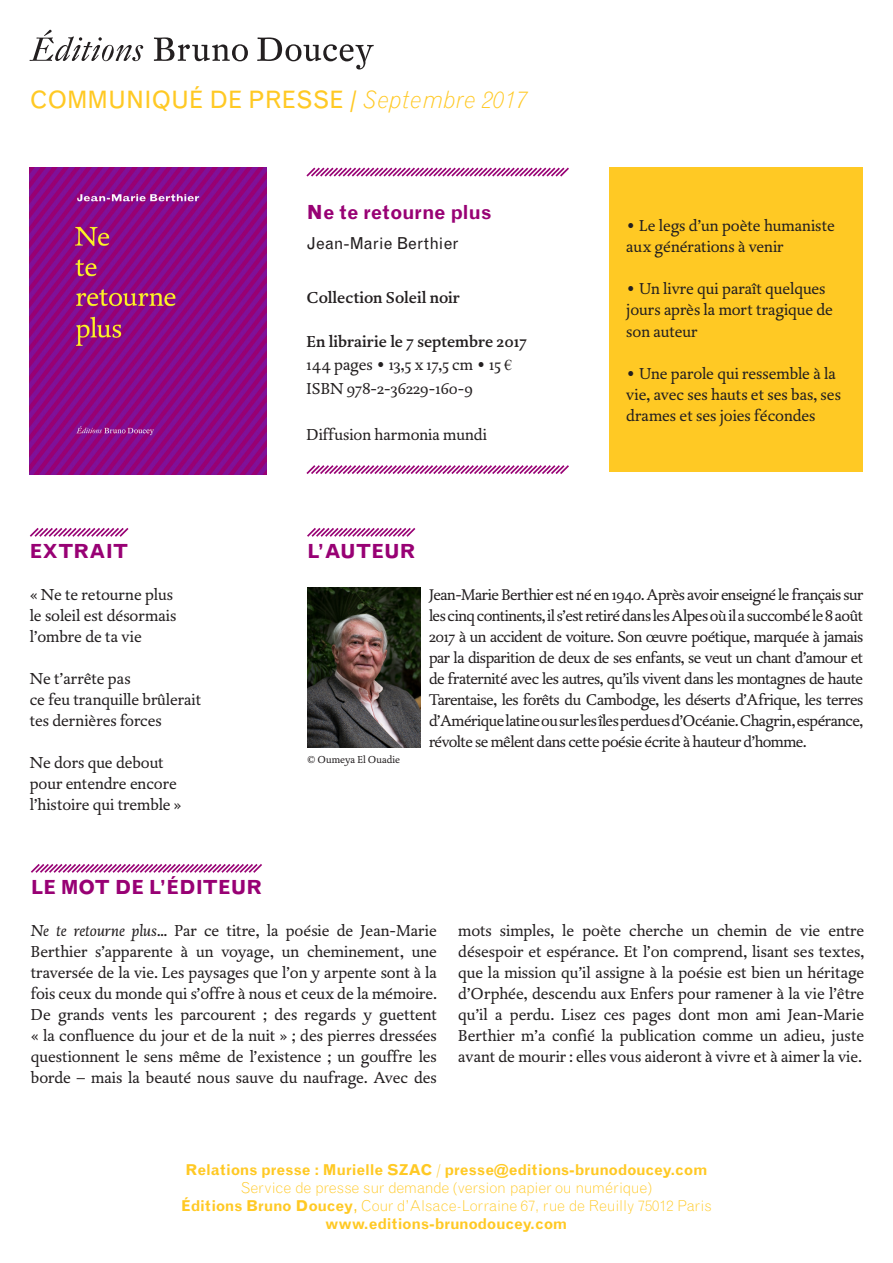
<style>
.page{position:relative;width:893px;height:1263px;background:#fff}
.page>*{position:absolute;margin:0;border:0;box-sizing:border-box;transform-origin:0 0}
.t1{font:24px "Grotesque";color:#ffc924}
.titres{font:700 19.5px "Grotesque";color:#980174}
.Style_de_paragraphe{font:700 19.5px "Grotesque";color:#980174}
.txt{font:16.5px/21px "DTL Dorian ST";color:#231f20}
.Style_de_paragraphe-2{font:500 16.5px/22.8px "DTL Dorian ST";color:#231f20}
.Diffusion_harmonia_m{font:16.5px "DTL Dorian ST";color:#231f20}
.Style_de_paragraphe-3{font:16.5px "Grotesque";letter-spacing:.005em;color:#231f20}
.txt-2{font:16.2px/21px "DTL Dorian ST";letter-spacing:-.03em;color:#231f20;text-align:justify}
.t2{font:300 15px "Grotesque";letter-spacing:-.01em;color:#ffc924}
.t3{font:700 15px "Grotesque";letter-spacing:-.015em;color:#ffc924}
.t4{font:10.5px "DTL Dorian ST";color:#231f20}
.s1{font-weight:300;font-style:italic}
.s2{font-weight:400}
.s3{font-family:"Times New Roman";font-weight:400;font-size:15px}
.s4{font-style:italic}
.s5{font-weight:300}
.s6{font-weight:700}
</style>
<div class="page">
<div style="left:609px;top:168px;width:254px;height:304px;background:#ffc924"></div>
<svg style="left:30px;top:30px;width:113px;height:31px"></svg>
<svg style="left:154px;top:37px;width:94px;height:24px"></svg>
<svg style="left:257px;top:37px;width:117px;height:32px"></svg>
<img style="left:30px;top:168px;width:236px;height:306px">
<svg style="left:306px;top:167px;width:263px;height:10px"></svg>
<svg style="left:306px;top:465px;width:263px;height:9px"></svg>
<svg style="left:29px;top:528px;width:100px;height:9px"></svg>
<svg style="left:31px;top:864px;width:231px;height:9px"></svg>
<svg style="left:307px;top:528px;width:109px;height:9px"></svg>
<img style="left:307px;top:587px;width:113px;height:160px">
<p class="t1" style="left:30px;top:85px;width:499px">COMMUNIQUÉ DE PRESSE / <span class="s1">Septembre 2017</span></p>
<p class="Style_de_paragraphe" style="left:306px;top:201px;width:186px">Ne te retourne plus</p>
<p class="Style_de_paragraphe-3" style="left:306px;top:234px;width:154px">Jean-Marie Berthier</p>
<p class="Style_de_paragraphe-2" style="left:306px;top:287px;width:155px">Collection Soleil noir</p>
<p class="Style_de_paragraphe-2" style="left:306px;top:331px;width:222px">En librairie le 7 septembre 2017<br><span class="s2">144 pages • 13,5 x 17,5 cm • 15</span> <span class="s3">€</span></p>
<p class="txt" style="left:306px;top:379px;width:168px">ISBN 978-2-36229-160-9</p>
<p class="Diffusion_harmonia_m" style="left:306px;top:424px;width:182px">Diffusion harmonia mundi</p>
<p class="txt" style="left:626px;top:216px;width:210px">• Le legs d’un poète humaniste aux générations à venir</p>
<p class="txt" style="left:626px;top:279px;width:208px">• Un livre qui paraît quelques jours après la mort tragique de son auteur</p>
<p class="txt" style="left:626px;top:363px;width:216px">• Une parole qui ressemble à la vie, avec ses hauts et ses bas, ses drames et ses joies fécondes</p>
<p class="titres" style="left:30px;top:540px;width:100px">EXTRAIT</p>
<p class="txt" style="left:30px;top:585px;width:145px">« Ne te retourne plus</p>
<p class="txt" style="left:30px;top:606px;width:148px">le soleil est désormais</p>
<p class="txt" style="left:30px;top:627px;width:114px">l’ombre de ta vie</p>
<p class="txt" style="left:30px;top:669px;width:102px">Ne t’arrête pas</p>
<p class="txt" style="left:30px;top:690px;width:173px">ce feu tranquille brûlerait</p>
<p class="txt" style="left:30px;top:711px;width:134px">tes dernières forces</p>
<p class="txt" style="left:30px;top:753px;width:135px">Ne dors que debout</p>
<p class="txt" style="left:30px;top:774px;width:149px">pour entendre encore</p>
<p class="txt" style="left:30px;top:795px;width:153px">l’histoire qui tremble »</p>
<p class="titres" style="left:307px;top:540px;width:110px">L’AUTEUR</p>
<p class="t4" style="left:307px;top:753px;width:95px">© Oumeya El Ouadie</p>
<p class="txt-2" style="left:429px;top:585px;width:436px">Jean-Marie Berthier est né en 1940. Après avoir enseigné le français sur les cinq continents, il s’est retiré dans les Alpes où il a succombé le 8 août 2017 à un accident de voiture. Son œuvre poétique, marquée à jamais par la disparition de deux de ses enfants, se veut un chant d’amour et de fraternité avec les autres, qu’ils vivent dans les montagnes de haute Tarentaise, les forêts du Cambodge, les déserts d’Afrique, les terres d’Amérique latine ou sur les îles perdues d’Océanie. Chagrin, espérance, révolte se mêlent dans cette poésie écrite à hauteur d’homme.</p>
<p class="titres" style="left:31px;top:876px;width:233px">LE MOT DE L’ÉDITEUR</p>
<p class="txt" style="left:31px;top:921px;width:408px;text-align:justify"><span class="s4">Ne te retourne plus</span>... Par ce titre, la poésie de Jean-Marie Berthier s’apparente à un voyage, un cheminement, une traversée de la vie. Les paysages que l’on y arpente sont à la fois ceux du monde qui s’offre à nous et ceux de la mémoire.<br>De grands vents les parcourent ; des regards y guettent « la confluence du jour et de la nuit » ; des pierres dressées questionnent le sens même de l’existence ; un gouffre les borde – mais la beauté nous sauve du naufrage. Avec des</p>
<p class="txt" style="left:458px;top:921px;width:408px;text-align:justify">mots simples, le poète cherche un chemin de vie entre désespoir et espérance. Et l’on comprend, lisant ses textes, que la mission qu’il assigne à la poésie est bien un héritage d’Orphée, descendu aux Enfers pour ramener à la vie l’être qu’il a perdu. Lisez ces pages dont mon ami Jean-Marie Berthier m’a confié la publication comme un adieu, juste avant de mourir : elles vous aideront à vivre et à aimer la vie.</p>
<p class="t3" style="left:185px;top:1161px;width:524px">Relations presse : Murielle SZAC <span class="s5">/</span> presse@editions-brunodoucey.com</p>
<p class="t2" style="left:241px;top:1179px;width:413px">Service de presse sur demande (version papier ou numérique)</p>
<p class="t2" style="left:181px;top:1197px;width:532px"><span class="s6">Éditions Bruno Doucey</span><span class="s2">,</span> Cour d’Alsace-Lorraine 67, rue de Reuilly 75012 Paris</p>
<p class="t3" style="left:326px;top:1215px;width:243px">www.editions-brunodoucey.com</p>
</div>
